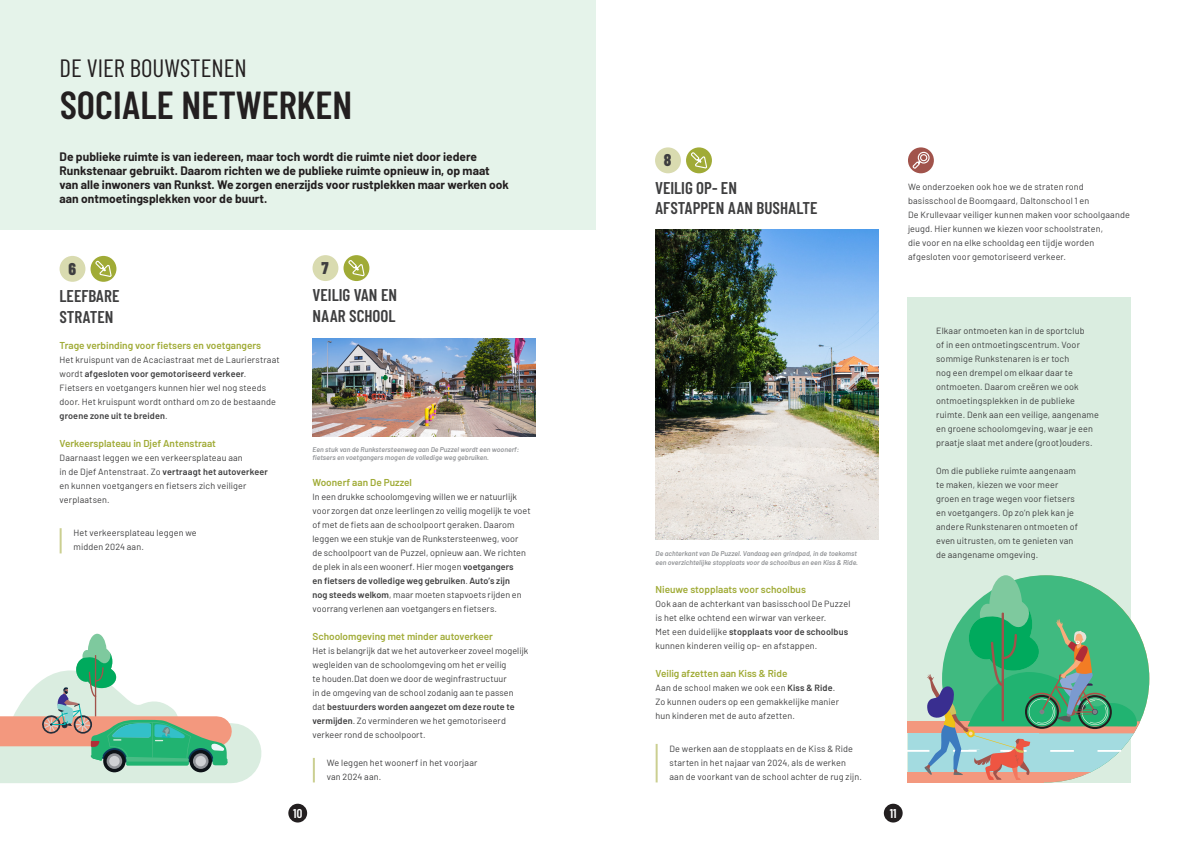
<style>
.page{position:relative;width:1191px;height:842px;background:#fff}
.page>*{position:absolute;margin:0;border:0;box-sizing:border-box;transform-origin:0 0}
.Inhoudstabel{font:600 39px "Barlow Condensed";color:#231f20}
.Titel_2{font:25px "Barlow Condensed";color:#231f20}
.Titel_3{font:600 17px/20.4px "Barlow Condensed";color:#3e3e3f}
.Titel_3-2{font:800 17px "Barlow Condensed";color:#3e3e3f}
.t1{font:600 12.8px "Barlow Condensed";color:#fff}
.Titel_4{font:700 12px/14px "Barlow";color:#231f20}
.Titel_5{font:600 10px "Barlow";color:#a0ab36}
.Body{font:9px/14px "Barlow";letter-spacing:.015em;color:#3e3e3f}
.Titel_5-2{font:italic 600 7px/8.4px "Barlow";color:#939598}
.s1{font-weight:600}
</style>
<div class="page">
<div style="left:907px;top:297px;width:224px;height:485px;background:#daede0"></div>
<svg style="left:1043px;top:780px;width:25px;height:2px"></svg>
<div style="left:907px;top:729px;width:131px;height:45px;background:#a3dbe0"></div>
<div style="left:907px;top:721px;width:159px;height:12px;background:#f3987e"></div>
<div style="left:907px;top:772px;width:136px;height:10px;background:#f3987e"></div>
<hr style="left:905px;top:750px;width:24px;height:2px;background:#fff">
<div style="left:0;top:723px;width:231px;height:60px;background:#daede0"></div>
<div style="left:0;top:716px;width:217px;height:30px;background:#f3987e"></div>
<div style="left:0;top:0;width:595px;height:230px;background:#e5f3ea"></div>
<svg style="left:924px;top:575px;width:216px;height:205px"></svg>
<img style="left:655px;top:230px;width:223px;height:309px">
<hr style="left:60px;top:528px;width:2px;height:25px;background:#cbcf91">
<hr style="left:655px;top:744px;width:2px;height:38px;background:#cbcf91">
<div style="left:91px;top:256px;width:25px;height:26px;background:#a0ab36;border-radius:50%"></div>
<svg style="left:95px;top:260px;width:16px;height:17px"></svg>
<svg style="left:686px;top:147px;width:26px;height:26px"></svg>
<svg style="left:689px;top:151px;width:17px;height:17px"></svg>
<div style="left:60px;top:256px;width:25px;height:26px;background:#d9dbb0;border-radius:50%"></div>
<div style="left:655px;top:147px;width:26px;height:26px;background:#d9dbb0;border-radius:50%"></div>
<svg style="left:908px;top:147px;width:26px;height:26px"></svg>
<svg style="left:911px;top:160px;width:10px;height:10px"></svg>
<div style="left:917px;top:152px;width:12px;height:12px;border:1px solid #fff;border-radius:50%"></div>
<div style="left:920px;top:154px;width:7px;height:7px;border:1px solid #fff;border-radius:50%"></div>
<svg style="left:103px;top:750px;width:23px;height:22px"></svg>
<svg style="left:107px;top:753px;width:15px;height:16px"></svg>
<div style="left:109px;top:756px;width:11px;height:10px;background:#cfd1d4;border-radius:50%"></div>
<svg style="left:189px;top:750px;width:23px;height:22px"></svg>
<svg style="left:193px;top:753px;width:15px;height:16px"></svg>
<svg style="left:9px;top:634px;width:218px;height:131px"></svg>
<img style="left:312px;top:338px;width:224px;height:99px">
<hr style="left:313px;top:758px;width:2px;height:24px;background:#cbcf91">
<div style="left:343px;top:255px;width:26px;height:26px;background:#a0ab36;border-radius:50%"></div>
<svg style="left:348px;top:260px;width:16px;height:16px"></svg>
<div style="left:312px;top:255px;width:26px;height:26px;background:#d9dbb0;border-radius:50%"></div>
<div style="left:884px;top:804px;width:18px;height:18px;background:#231f20;border-radius:50%"></div>
<div style="left:288px;top:804px;width:19px;height:18px;background:#231f20;border-radius:50%"></div>
<p class="Titel_2" style="left:60px;top:53px;width:189px">DE VIER BOUWSTENEN</p>
<p class="Inhoudstabel" style="left:60px;top:81px;width:294px">SOCIALE NETWERKEN</p>
<p class="Titel_4" style="left:60px;top:149px;width:451px">De publieke ruimte is van iedereen, maar toch wordt die ruimte niet door iedere Runkstenaar gebruikt. Daarom richten we de publieke ruimte opnieuw in, op maat van alle inwoners van Runkst. We zorgen enerzijds voor rustplekken maar werken ook aan ontmoetingsplekken voor de buurt.</p>
<p class="Titel_3-2" style="left:68px;top:258px;width:9px">6</p>
<p class="Titel_3" style="left:60px;top:285px;width:61px">LEEFBARE</p>
<p class="Titel_3" style="left:60px;top:306px;width:55px">STRATEN</p>
<p class="Titel_5" style="left:60px;top:338px;width:203px">Trage verbinding voor fietsers en voetgangers</p>
<p class="Body" style="left:60px;top:352px;width:222px">Het kruispunt van de Acaciastraat met de Laurierstraat wordt <span class="s1">afgesloten voor gemotoriseerd verkeer</span>.<br>Fietsers en voetgangers kunnen hier wel nog steeds door. Het kruispunt wordt onthard om zo de bestaande <span class="s1">groene zone uit te breiden</span>.</p>
<p class="Titel_5" style="left:60px;top:436px;width:158px">Verkeersplateau in Djef Antenstraat</p>
<p class="Body" style="left:60px;top:450px;width:210px">Daarnaast leggen we een verkeersplateau aan<br>in de Djef Antenstraat. Zo <span class="s1">vertraagt het autoverkeer </span>en kunnen voetgangers en fietsers zich veiliger verplaatsen.</p>
<p class="Body" style="left:73px;top:525px;width:125px">Het verkeersplateau leggen we midden 2024 aan.</p>
<p class="Titel_3-2" style="left:322px;top:257px;width:9px">7</p>
<p class="Titel_3" style="left:312px;top:285px;width:86px">VEILIG VAN EN<br>NAAR SCHOOL</p>
<p class="Titel_5-2" style="left:312px;top:445px;width:208px">Een stuk van de Runkstersteenweg aan De Puzzel wordt een woonerf: fietsers en voetgangers mogen de volledige weg gebruiken.</p>
<p class="Titel_5" style="left:312px;top:475px;width:101px">Woonerf aan De Puzzel</p>
<p class="Body" style="left:312px;top:489px;width:220px">In een drukke schoolomgeving willen we er natuurlijk voor zorgen dat onze leerlingen zo veilig mogelijk te voet of met de fiets aan de schoolpoort geraken. Daarom leggen we een stukje van de Runkstersteenweg, voor<br>de schoolpoort van de Puzzel, opnieuw aan. We richten de plek in als een woonerf. Hier mogen <span class="s1">voetgangers<br>en fietsers de volledige weg gebruiken</span>. <span class="s1">Auto’s zijn<br>nog steeds welkom</span>, maar moeten stapvoets rijden en voorrang verlenen aan voetgangers en fietsers.</p>
<p class="Titel_5" style="left:312px;top:629px;width:182px">Schoolomgeving met minder autoverkeer</p>
<p class="Body" style="left:312px;top:643px;width:217px">Het is belangrijk dat we het autoverkeer zoveel mogelijk wegleiden van de schoolomgeving om het er veilig<br>te houden.Dat doen we door de weginfrastructuur<br>in de omgeving van de school zodanig aan te passen dat <span class="s1">bestuurders worden aangezet om deze route te vermijden</span>. Zo verminderen we het gemotoriseerd verkeer rond de schoolpoort.</p>
<p class="Body" style="left:327px;top:755px;width:152px">We leggen het woonerf in het voorjaar van 2024 aan.</p>
<p class="Titel_3-2" style="left:664px;top:150px;width:9px">8</p>
<p class="Titel_3" style="left:655px;top:177px;width:164px">VEILIG OP- EN<br>AFSTAPPEN AAN BUSHALTE</p>
<p class="Titel_5-2" style="left:655px;top:549px;width:204px">De achterkant van De Puzzel. Vandaag een grindpad, in de toekomst een overzichtelijke stopplaats voor de schoolbus en een Kiss &amp; Ride.</p>
<p class="Titel_5" style="left:655px;top:582px;width:152px">Nieuwe stopplaats voor schoolbus</p>
<p class="Body" style="left:655px;top:596px;width:196px">Ook aan de achterkant van basisschool De Puzzel is het elke ochtend een wirwar van verkeer.<br>Met een duidelijke <span class="s1">stopplaats voor de schoolbus </span>kunnen kinderen veilig op- en afstappen.</p>
<p class="Titel_5" style="left:655px;top:666px;width:133px">Veilig afzetten aan Kiss &amp; Ride</p>
<p class="Body" style="left:655px;top:680px;width:185px">Aan de school maken we ook een <span class="s1">Kiss &amp; Ride</span>.<br>Zo kunnen ouders op een gemakkelijke manier hun kinderen met de auto afzetten.</p>
<p class="Body" style="left:669px;top:741px;width:194px">De werken aan de stopplaats en de Kiss &amp; Ride starten in het najaar van 2024, als de werken aan de voorkant van de school achter de rug zijn.</p>
<h3 class="t1" style="left:293px;top:805px;width:10px">10</h3>
<h3 class="t1" style="left:890px;top:805px;width:8px">11</h3>
<p class="Body" style="left:908px;top:179px;width:223px">We onderzoeken ook hoe we de straten rond basisschool de Boomgaard, Daltonschool 1 en<br>De Krullevaar veiliger kunnen maken voor schoolgaande jeugd. Hier kunnen we kiezen voor schoolstraten,<br>die voor en na elke schooldag een tijdje worden afgesloten voor gemotoriseerd verkeer.</p>
<p class="Body" style="left:936px;top:323px;width:164px">Elkaar ontmoeten kan in de sportclub<br>of in een ontmoetingscentrum. Voor sommige Runkstenaren is er toch<br>nog een drempel om elkaar daar te ontmoeten. Daarom creëren we ook ontmoetingsplekken in de publieke ruimte. Denk aan een veilige, aangename en groene schoolomgeving, waar je een praatje slaat met andere (groot)ouders.</p>
<p class="Body" style="left:936px;top:463px;width:143px">Om die publieke ruimte aangenaam te maken, kiezen we voor meer groen en trage wegen voor fietsers en voetgangers. Op zo’n plek kan je andere Runkstenaren ontmoeten of even uitrusten, om te genieten van de aangename omgeving.</p>
</div>
